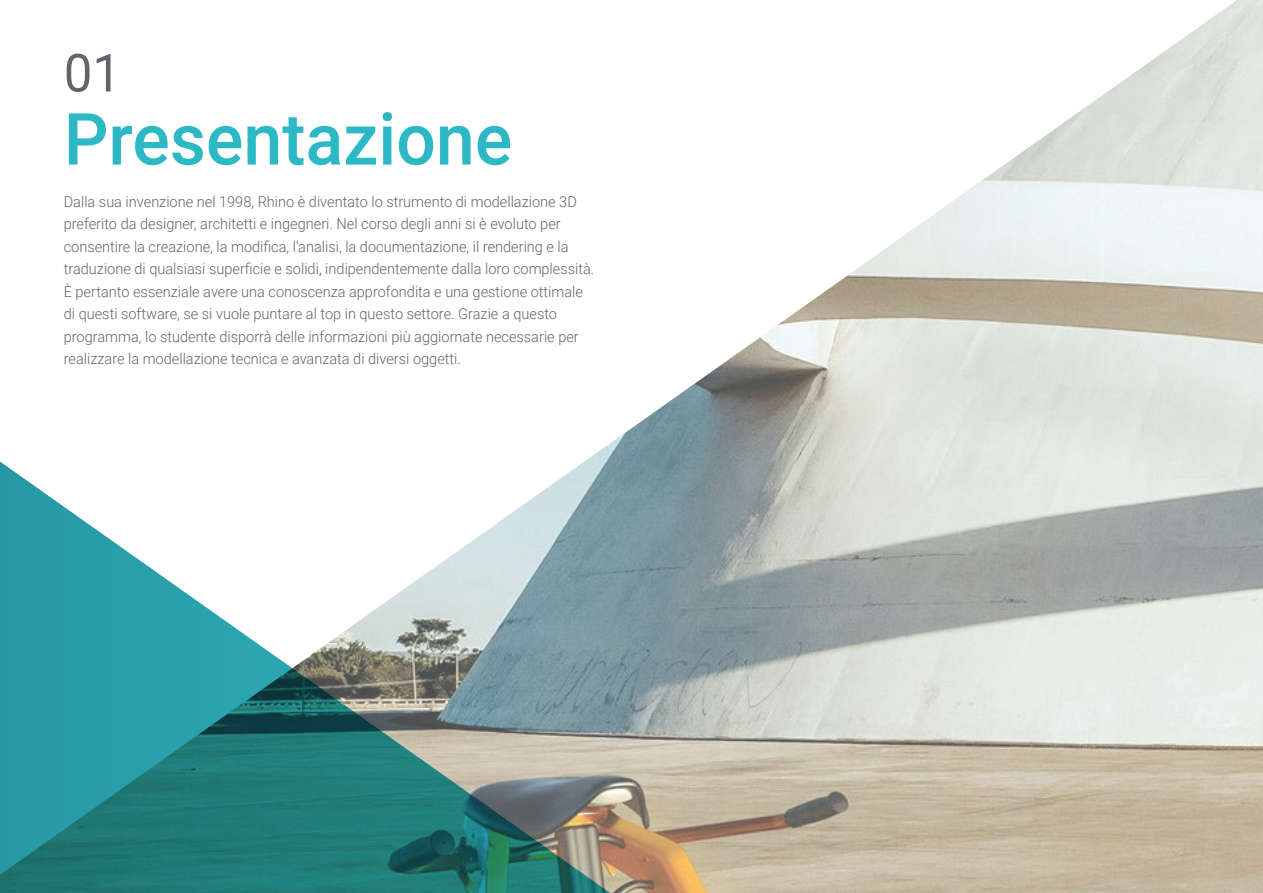
<style>
.page{position:relative;width:1263px;height:893px;background:#fff}
.page>*{position:absolute;margin:0;border:0;box-sizing:border-box;transform-origin:0 0}
.t1{font:500 72px "Roboto";color:#2db8c5}
.t2{font:52.5px "Roboto";color:#61646a}
.t3{font:300 15px/22.5px "Roboto";color:#61646a}
</style>
<div class="page">
<img style="left:607px;top:0;width:656px;height:893px">
<svg style="left:0;top:446px;width:640px;height:447px"></svg>
<h2 class="t2" style="left:64px;top:36px;width:59px">01</h2>
<h1 class="t1" style="left:64px;top:89px;width:450px">Presentazione</h1>
<p class="t3" style="left:64px;top:190px;width:532px">Dalla sua invenzione nel 1998, Rhino è diventato lo strumento di modellazione 3D preferito da designer, architetti e ingegneri. Nel corso degli anni si è evoluto per consentire la creazione, la modifica, l'analisi, la documentazione, il rendering e la traduzione di qualsiasi superficie e solidi, indipendentemente dalla loro complessità.<br>È pertanto essenziale avere una conoscenza approfondita e una gestione ottimale di questi software, se si vuole puntare al top in questo settore. Grazie a questo programma, lo studente disporrà delle informazioni più aggiornate necessarie per realizzare la modellazione tecnica e avanzata di diversi oggetti.</p>
</div>
